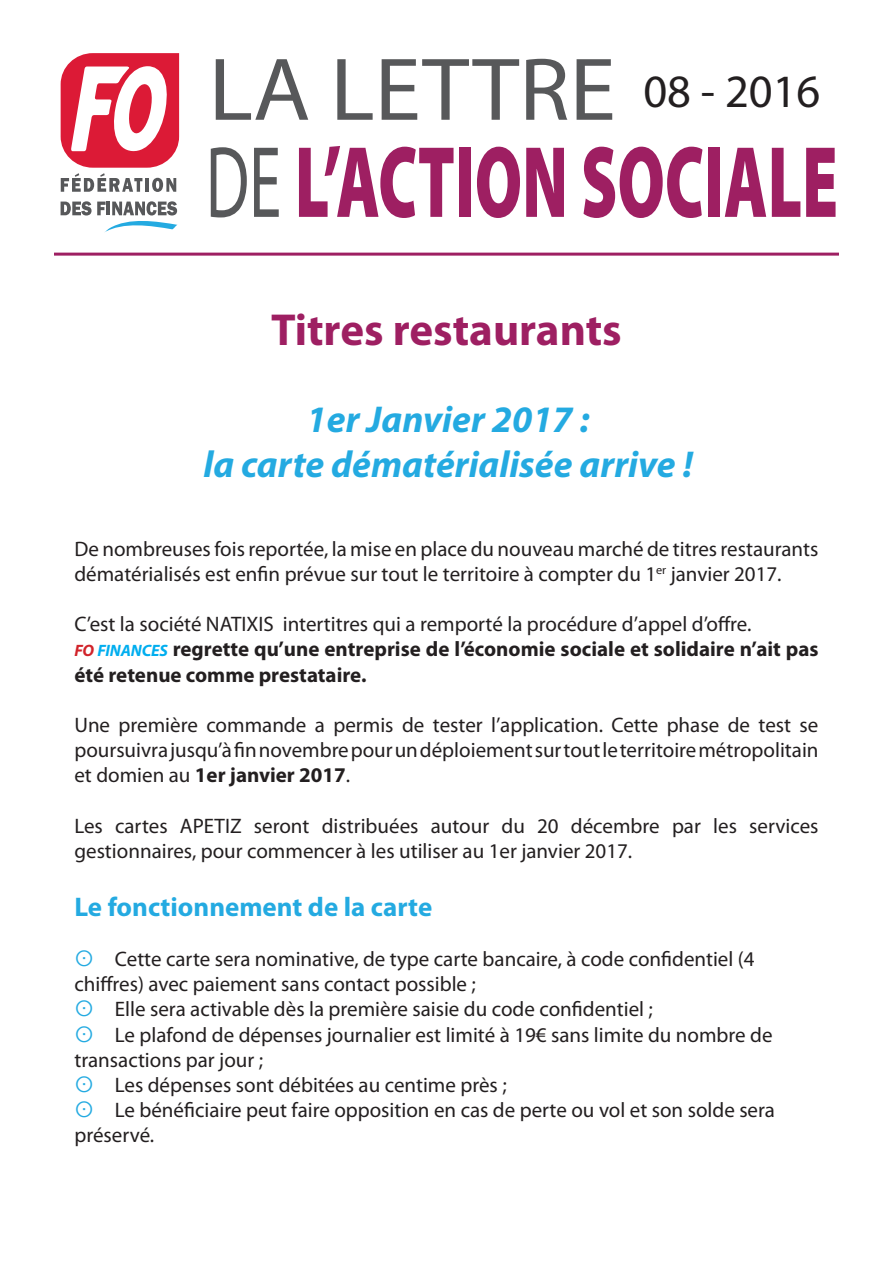
<style>
.page{position:relative;width:893px;height:1263px;background:#fff}
.page>*{position:absolute;margin:0;border:0;box-sizing:border-box;transform-origin:0 0}
.t1{font:46.5px "Myriad Pro";color:#231f20}
.t2{font:700 45px "Myriad Pro";color:#9e1f62}
.t3{font:italic 700 37.5px/45px "Myriad Pro";color:#24aae1;text-align:center}
.t4{font:700 27px "Myriad Pro";color:#24aae1}
.t5{font:21px/25.2px "Myriad Pro";color:#231f20}
.t6{font:700 21px/25.2px "Myriad Pro";color:#231f20}
.s1{font-style:italic;font-size:16.5px;color:#d1232a}
.s2{font-style:italic;font-size:16.5px;color:#00aeef}
.s3{font-weight:700}
</style>
<div class="page">
<svg style="left:216px;top:59px;width:92px;height:61px"></svg>
<svg style="left:337px;top:59px;width:36px;height:61px"></svg>
<svg style="left:382px;top:59px;width:137px;height:61px"></svg>
<svg style="left:526px;top:59px;width:41px;height:61px"></svg>
<svg style="left:577px;top:59px;width:35px;height:61px"></svg>
<svg style="left:211px;top:147px;width:36px;height:70px"></svg>
<svg style="left:254px;top:148px;width:25px;height:69px"></svg>
<svg style="left:299px;top:146px;width:155px;height:72px"></svg>
<div style="left:459px;top:148px;width:12px;height:69px;background:#9e1f62"></div>
<svg style="left:477px;top:147px;width:43px;height:71px"></svg>
<svg style="left:526px;top:148px;width:38px;height:69px"></svg>
<svg style="left:583px;top:147px;width:119px;height:71px"></svg>
<div style="left:708px;top:148px;width:12px;height:69px;background:#9e1f62"></div>
<svg style="left:725px;top:148px;width:41px;height:69px"></svg>
<svg style="left:772px;top:148px;width:28px;height:69px"></svg>
<svg style="left:806px;top:148px;width:29px;height:69px"></svg>
<hr style="left:54px;top:253px;width:785px;height:3px;background:#9e1f62">
<svg style="left:61px;top:53px;width:118px;height:139px"></svg>
<svg style="left:61px;top:201px;width:117px;height:32px"></svg>
<p class="t1" style="left:643px;top:63px;width:179px">08 - 2016</p>
<p class="t2" style="left:271px;top:301px;width:352px">Titres restaurants</p>
<p class="t3" style="left:203px;top:396px;width:491px">1er Janvier 2017 :<br>la carte dématérialisée arrive !</p>
<p class="t5" style="left:74px;top:535px;width:746px">De nombreuses fois reportée, la mise en place du nouveau marché de titres restaurants dématérialisés est enfin prévue sur tout le territoire à compter du 1<sup>er</sup> janvier 2017.</p>
<p class="t5" style="left:74px;top:611px;width:679px">C’est la société NATIXIS intertitres qui a remporté la procédure d’appel d’offre.</p>
<p class="t6" style="left:74px;top:636px;width:746px"><span class="s1">FO</span> <span class="s2">FINANCES</span> regrette qu’une entreprise de l’économie sociale et solidaire n’ait pas été retenue comme prestataire.</p>
<p class="t5" style="left:74px;top:712px;width:746px;text-align:justify">Une première commande a permis de tester l’application. Cette phase de test se poursuivra jusqu’à fin novembre pour un déploiement sur tout le territoire métropolitain et domien au <span class="s3">1er janvier 2017</span>.</p>
<p class="t5" style="left:74px;top:813px;width:746px">Les cartes APETIZ seront distribuées autour du 20 décembre par les services gestionnaires, pour commencer à les utiliser au 1er janvier 2017.</p>
<p class="t4" style="left:74px;top:889px;width:359px">Le fonctionnement de la carte</p>
<p class="t5" style="left:74px;top:946px;width:682px;text-indent:40px">Cette carte sera nominative, de type carte bancaire, à code confidentiel (4 chiffres) avec paiement sans contact possible ;</p>
<p class="t5" style="left:115px;top:996px;width:540px">Elle sera activable dès la première saisie du code confidentiel ;</p>
<p class="t5" style="left:74px;top:1021px;width:700px;text-indent:40px">Le plafond de dépenses journalier est limité à 19€ sans limite du nombre de transactions par jour ;</p>
<p class="t5" style="left:115px;top:1072px;width:393px">Les dépenses sont débitées au centime près ;</p>
<p class="t5" style="left:74px;top:1097px;width:702px;text-indent:40px">Le bénéficiaire peut faire opposition en cas de perte ou vol et son solde sera préservé.</p>
</div>
